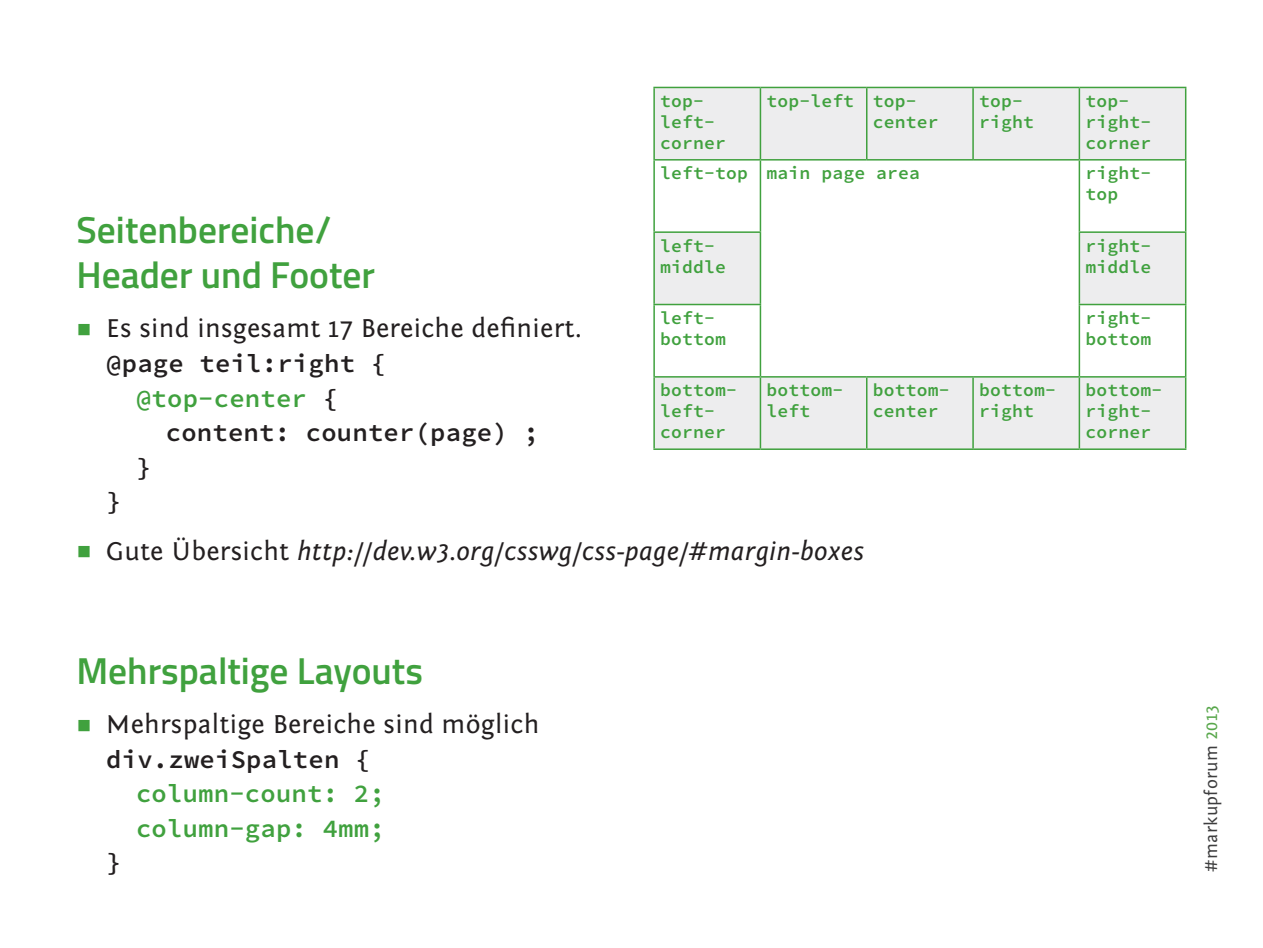
<style>
.page{position:relative;width:1263px;height:948px;background:#fff}
.page>*{position:absolute;margin:0;border:0;box-sizing:border-box;transform-origin:0 0}
.t1{font:600 37.5px/45px "Titillium";color:#40a13e}
.t2{font:27px "Fontin Sans";letter-spacing:.01em;color:#231f20}
.t3{font:italic 27px "Fontin Sans";letter-spacing:.01em;color:#231f20}
.t4{font:600 25.5px/34.5px "Source Code Pro";letter-spacing:.01em;color:#231f20}
.t5{font:600 25.5px/34.5px "Source Code Pro";letter-spacing:.01em;color:#40a13e}
.t6{font:600 18px/21px "Source Code Pro";letter-spacing:.01em;color:#40a13e}
.t7{font:18px "Fontin Sans";letter-spacing:.015em;color:#3e3e3f}
.s1{font-size:36px;color:#40a13e}
.s2{color:#40a13e}
.s3{font-style:normal;font-size:36px;color:#40a13e}
.s4{font-style:normal}
.s5{color:#58a74b}
</style>
<div class="page">
<svg style="left:655px;top:88px;width:530px;height:360px"></svg>
<hr style="left:653px;top:87px;width:107px;height:1px;background:#40a13e">
<hr style="left:653px;top:88px;width:2px;height:71px;background:#40a13e">
<hr style="left:760px;top:87px;width:107px;height:1px;background:#40a13e">
<hr style="left:760px;top:88px;width:1px;height:71px;background:#40a13e">
<hr style="left:867px;top:87px;width:106px;height:1px;background:#40a13e">
<hr style="left:866px;top:88px;width:1px;height:71px;background:#40a13e">
<hr style="left:973px;top:87px;width:106px;height:1px;background:#40a13e">
<hr style="left:972px;top:88px;width:2px;height:71px;background:#40a13e">
<hr style="left:1079px;top:87px;width:107px;height:1px;background:#40a13e">
<hr style="left:1078px;top:88px;width:2px;height:71px;background:#40a13e">
<hr style="left:1185px;top:88px;width:1px;height:71px;background:#40a13e">
<hr style="left:653px;top:159px;width:107px;height:1px;background:#40a13e">
<hr style="left:653px;top:160px;width:2px;height:71px;background:#40a13e">
<hr style="left:760px;top:159px;width:107px;height:1px;background:#40a13e">
<hr style="left:760px;top:160px;width:1px;height:71px;background:#40a13e">
<hr style="left:867px;top:159px;width:106px;height:1px;background:#40a13e">
<hr style="left:973px;top:159px;width:106px;height:1px;background:#40a13e">
<hr style="left:1079px;top:159px;width:107px;height:1px;background:#40a13e">
<hr style="left:1078px;top:160px;width:2px;height:71px;background:#40a13e">
<hr style="left:1185px;top:160px;width:1px;height:71px;background:#40a13e">
<hr style="left:653px;top:231px;width:108px;height:2px;background:#40a13e">
<hr style="left:653px;top:233px;width:2px;height:70px;background:#40a13e">
<hr style="left:760px;top:233px;width:1px;height:70px;background:#40a13e">
<hr style="left:1078px;top:231px;width:108px;height:2px;background:#40a13e">
<hr style="left:1078px;top:233px;width:2px;height:70px;background:#40a13e">
<hr style="left:1185px;top:233px;width:1px;height:70px;background:#40a13e">
<hr style="left:653px;top:303px;width:108px;height:2px;background:#40a13e">
<hr style="left:653px;top:305px;width:2px;height:71px;background:#40a13e">
<hr style="left:760px;top:305px;width:1px;height:71px;background:#40a13e">
<hr style="left:1078px;top:303px;width:108px;height:2px;background:#40a13e">
<hr style="left:1078px;top:305px;width:2px;height:71px;background:#40a13e">
<hr style="left:1185px;top:305px;width:1px;height:71px;background:#40a13e">
<hr style="left:653px;top:376px;width:107px;height:1px;background:#40a13e">
<hr style="left:653px;top:377px;width:2px;height:71px;background:#40a13e">
<hr style="left:760px;top:376px;width:107px;height:1px;background:#40a13e">
<hr style="left:760px;top:377px;width:1px;height:71px;background:#40a13e">
<hr style="left:867px;top:376px;width:106px;height:1px;background:#40a13e">
<hr style="left:866px;top:377px;width:1px;height:71px;background:#40a13e">
<hr style="left:973px;top:376px;width:106px;height:1px;background:#40a13e">
<hr style="left:972px;top:377px;width:2px;height:71px;background:#40a13e">
<hr style="left:1079px;top:376px;width:107px;height:1px;background:#40a13e">
<hr style="left:1078px;top:377px;width:2px;height:71px;background:#40a13e">
<hr style="left:1185px;top:377px;width:1px;height:71px;background:#40a13e">
<hr style="left:653px;top:448px;width:107px;height:2px;background:#40a13e">
<hr style="left:760px;top:448px;width:107px;height:2px;background:#40a13e">
<hr style="left:867px;top:448px;width:106px;height:2px;background:#40a13e">
<hr style="left:973px;top:448px;width:106px;height:2px;background:#40a13e">
<hr style="left:1079px;top:448px;width:107px;height:2px;background:#40a13e">
<p class="t6" style="left:660px;top:91px;width:67px">top&shy;left&shy;corner</p>
<p class="t6" style="left:873px;top:91px;width:67px;text-indent:-106px">top-left top&shy;center</p>
<p class="t6" style="left:979px;top:91px;width:56px">top&shy;right</p>
<p class="t6" style="left:1085px;top:91px;width:67px">top&shy;right&shy;corner</p>
<p class="t6" style="left:660px;top:163px;width:261px">left-top main page area</p>
<p class="t6" style="left:1085px;top:163px;width:67px">right&shy;top</p>
<p class="t6" style="left:660px;top:236px;width:67px">left&shy;middle</p>
<p class="t6" style="left:1085px;top:236px;width:67px">right&shy;middle</p>
<p class="t6" style="left:660px;top:308px;width:67px">left&shy;bottom</p>
<p class="t6" style="left:1085px;top:308px;width:67px">right&shy;bottom</p>
<p class="t6" style="left:660px;top:380px;width:78px">bottom&shy;left&shy;corner</p>
<p class="t6" style="left:766px;top:380px;width:78px">bottom&shy;left</p>
<p class="t6" style="left:873px;top:380px;width:78px">bottom&shy;center</p>
<p class="t6" style="left:979px;top:380px;width:78px">bottom&shy;right</p>
<p class="t6" style="left:1085px;top:380px;width:78px">bottom&shy;right&shy;corner</p>
<h1 class="t1" style="left:77px;top:205px;width:300px">Seitenbereiche/<br>Header und Footer</h1>
<h2 class="t2" style="left:77px;top:313px;width:507px"><span class="s1">∏</span> Es sind insgesamt 17 Bereiche definiert.</h2>
<h3 class="t4" style="left:136px;top:347px;width:251px;text-indent:-30px">@page teil:right { <span class="s2">@top-center</span> {</h3>
<h3 class="t4" style="left:166px;top:416px;width:375px">content: counter(page) ;</h3>
<h3 class="t4" style="left:136px;top:450px;width:17px">}</h3>
<h3 class="t4" style="left:106px;top:485px;width:17px">}</h3>
<h2 class="t3" style="left:77px;top:535px;width:789px"><span class="s3">∏</span> <span class="s4">Gute Übersicht</span> http://dev.w3.org/csswg/css-page/#margin-boxes</h2>
<h1 class="t1" style="left:77px;top:646px;width:348px">Mehrspaltige Layouts</h1>
<h2 class="t2" style="left:77px;top:709px;width:464px"><span class="s1">∏</span> Mehrspaltige Bereiche sind möglich</h2>
<h3 class="t4" style="left:106px;top:742px;width:266px">div.zweiSpalten {</h3>
<h3 class="t5" style="left:136px;top:777px;width:250px">column-count: 2; column-gap: 4mm;</h3>
<h3 class="t4" style="left:106px;top:846px;width:17px">}</h3>
<p class="t7" style="left:1201px;top:871px;width:168px;rotate:-90deg">#markupforum <span class="s5">2013</span></p>
</div>
